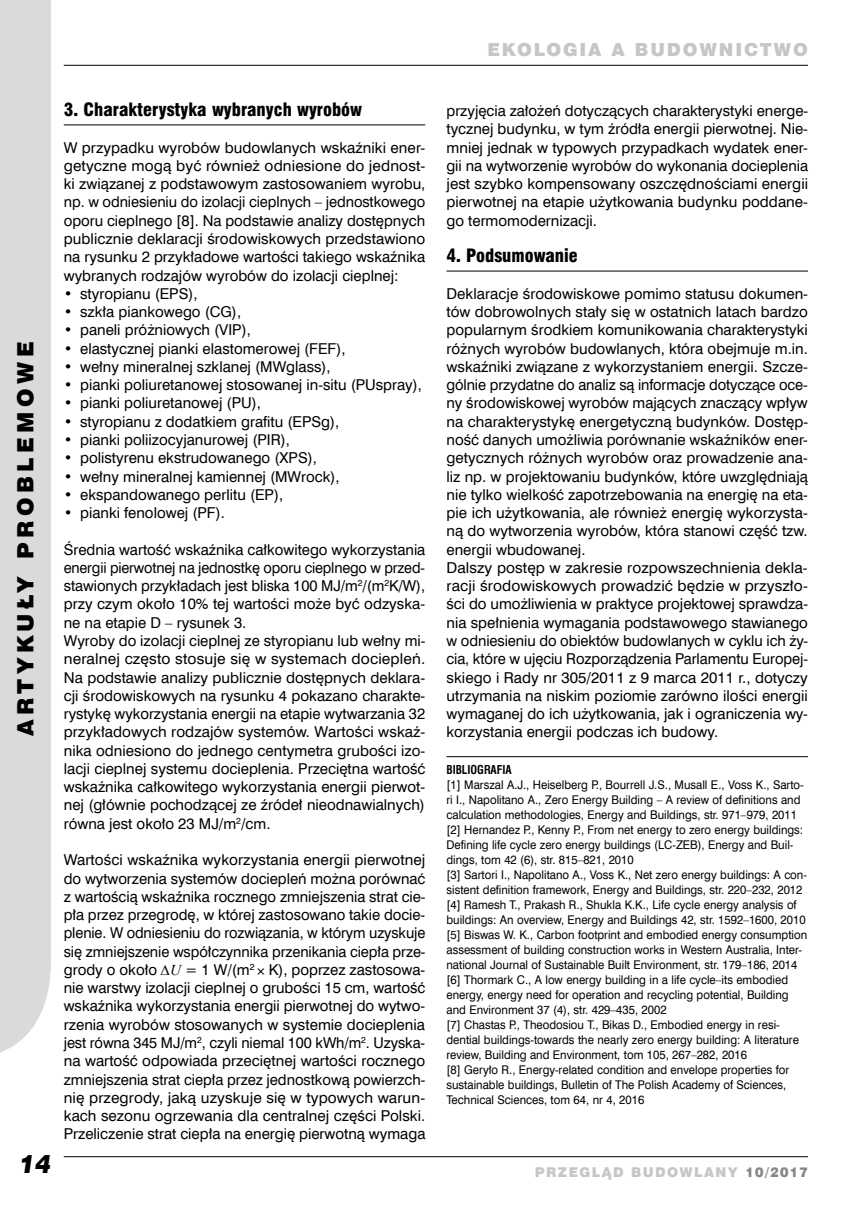
<style>
.page{position:relative;width:859px;height:1212px;background:#fff}
.page>*{position:absolute;margin:0;border:0;box-sizing:border-box;transform-origin:0 0}
.t1{font:italic 25.5px "Swis 721 Blk EU";color:#000;scale:.95 1}
.t2{font:22.5px "Swis 721 Blk EU";letter-spacing:.2em;color:#000}
.t3{font:18px "Swis 721 Blk Cn EU";color:#000}
.t4{font:18px "Swis 721 Blk EU";letter-spacing:.1em;color:#c6c6c6}
.t5{font:15px/18.3px "Swis 721 EU Normal";color:#000;text-align:justify}
.t6{font:13.5px "Swis 721 Blk EU";letter-spacing:.1em;color:#c6c6c6}
.t7{font:12px/15px "Swis 721 EU Normal";color:#000;scale:.95 1}
.t8{font:700 12px "Swis 721 Cn EU";color:#000;scale:.95 1}
.s1{font-family:"Times New Roman";font-style:italic}
.s2{color:#878787}
</style>
<div class="page">
<div style="left:0;top:0;width:51px;height:1053px;background:#dadada"></div>
<hr style="left:64px;top:1156px;width:744px;height:1px;background:#000">
<hr style="left:64px;top:65px;width:744px;height:1px;background:#000">
<hr style="left:64px;top:125px;width:361px;height:1px;background:#000">
<hr style="left:446px;top:271px;width:362px;height:1px;background:#000">
<hr style="left:446px;top:756px;width:362px;height:1px;background:#000">
<h2 class="t2" style="left:11px;top:736px;width:395px;rotate:-90deg">ARTYKUŁY PROBLEMOWE</h2>
<h1 class="t1" style="left:19px;top:1147px;width:35px">14</h1>
<p class="t3" style="left:64px;top:98px;width:300px">3. Charakterystyka wybranych wyrobów</p>
<p class="t5" style="left:64px;top:139px;width:363px">W przypadku wyrobów budowlanych wskaźniki ener&shy;getyczne mogą być również odniesione do jednost&shy;ki związanej z podstawowym zastosowaniem wyrobu, np. w odniesieniu do izolacji cieplnych – jednostkowego oporu cieplnego [8]. Na podstawie analizy dostępnych publicznie deklaracji środowiskowych przedstawiono na rysunku 2 przykładowe wartości takiego wskaźnika wybranych rodzajów wyrobów do izolacji cieplnej:</p>
<p class="t5" style="left:64px;top:285px;width:135px">• styropianu (EPS),</p>
<p class="t5" style="left:64px;top:303px;width:179px">• szkła piankowego (CG),</p>
<p class="t5" style="left:64px;top:321px;width:189px">• paneli próżniowych (VIP),</p>
<p class="t5" style="left:64px;top:340px;width:283px">• elastycznej pianki elastomerowej (FEF),</p>
<p class="t5" style="left:64px;top:358px;width:268px">• wełny mineralnej szklanej (MWglass),</p>
<p class="t5" style="left:64px;top:376px;width:360px">• pianki poliuretanowej stosowanej in-situ (PUspray),</p>
<p class="t5" style="left:64px;top:394px;width:199px">• pianki poliuretanowej (PU),</p>
<p class="t5" style="left:64px;top:413px;width:277px">• styropianu z dodatkiem grafitu (EPSg),</p>
<p class="t5" style="left:64px;top:431px;width:228px">• pianki poliizocyjanurowej (PIR),</p>
<p class="t5" style="left:64px;top:449px;width:255px">• polistyrenu ekstrudowanego (XPS),</p>
<p class="t5" style="left:64px;top:467px;width:277px">• wełny mineralnej kamiennej (MWrock),</p>
<p class="t5" style="left:64px;top:486px;width:221px">• ekspandowanego perlitu (EP),</p>
<p class="t5" style="left:64px;top:504px;width:163px">• pianki fenolowej (PF).</p>
<p class="t5" style="left:64px;top:541px;width:363px;text-align:left">Średnia wartość wskaźnika całkowitego wykorzystania energii pierwotnej na jednostkę oporu cieplnego w przed&shy;stawionych przykładach jest bliska 100 MJ/m<sup>2</sup>/(m<sup>2</sup>K/W), przy czym około 10% tej wartości może być odzyska&shy;ne na etapie D – rysunek 3.<br>Wyroby do izolacji cieplnej ze styropianu lub wełny mi&shy;neralnej często stosuje się w systemach dociepleń.<br>Na podstawie analizy publicznie dostępnych deklara&shy;cji środowiskowych na rysunku 4 pokazano charakte&shy;rystykę wykorzystania energii na etapie wytwarzania 32 przykładowych rodzajów systemów. Wartości wskaź&shy;nika odniesiono do jednego centymetra grubości izo&shy;lacji cieplnej systemu docieplenia. Przeciętna wartość wskaźnika całkowitego wykorzystania energii pierwot&shy;nej (głównie pochodzącej ze źródeł nieodnawialnych) równa jest około 23 MJ/m<sup>2</sup>/cm.</p>
<p class="t5" style="left:64px;top:851px;width:363px">Wartości wskaźnika wykorzystania energii pierwotnej do wytworzenia systemów dociepleń można porównać z wartością wskaźnika rocznego zmniejszenia strat cie&shy;pła przez przegrodę, w której zastosowano takie docie&shy;plenie. W odniesieniu do rozwiązania, w którym uzyskuje się zmniejszenie współczynnika przenikania ciepła prze&shy;grody o około <span class="s1">∆U</span> = 1 W/(m<sup>2</sup> K), poprzez zastosowa&shy;nie warstwy izolacji cieplnej o grubości 15 cm, wartość wskaźnika wykorzystania energii pierwotnej do wytwo&shy;rzenia wyrobów stosowanych w systemie docieplenia jest równa 345 MJ/m<sup>2</sup>, czyli niemal 100 kWh/m<sup>2</sup>. Uzyska&shy;na wartość odpowiada przeciętnej wartości rocznego zmniejszenia strat ciepła przez jednostkową powierzch&shy;nię przegrody, jaką uzyskuje się w typowych warun&shy;kach sezonu ogrzewania dla centralnej części Polski.<br>Przeliczenie strat ciepła na energię pierwotną wymaga</p>
<p class="t4" style="left:488px;top:38px;width:46px">EKOLOG</p>
<p class="t4" style="left:580px;top:38px;width:73px">IAABUDOWN</p>
<p class="t4" style="left:735px;top:38px;width:57px">ICTWO</p>
<p class="t5" style="left:446px;top:102px;width:363px">przyjęcia założeń dotyczących charakterystyki energe&shy;tycznej budynku, w tym źródła energii pierwotnej. Nie&shy;mniej jednak w typowych przypadkach wydatek ener&shy;gii na wytworzenie wyrobów do wykonania docieplenia jest szybko kompensowany oszczędnościami energii pierwotnej na etapie użytkowania budynku poddane&shy;go termomodernizacji.</p>
<p class="t3" style="left:446px;top:245px;width:133px">4. Podsumowanie</p>
<p class="t5" style="left:446px;top:285px;width:363px;text-align:left">Deklaracje środowiskowe pomimo statusu dokumen&shy;tów dobrowolnych stały się w ostatnich latach bardzo popularnym środkiem komunikowania charakterystyki różnych wyrobów budowlanych, która obejmuje m.in. wskaźniki związane z wykorzystaniem energii. Szcze&shy;gólnie przydatne do analiz są informacje dotyczące oce&shy;ny środowiskowej wyrobów mających znaczący wpływ na charakterystykę energetyczną budynków. Dostęp&shy;ność danych umożliwia porównanie wskaźników ener&shy;getycznych różnych wyrobów oraz prowadzenie ana&shy;liz np. w projektowaniu budynków, które uwzględniają nie tylko wielkość zapotrzebowania na energię na eta&shy;pie ich użytkowania, ale również energię wykorzysta&shy;ną do wytworzenia wyrobów, która stanowi część tzw. energii wbudowanej.<br>Dalszy postęp w zakresie rozpowszechnienia dekla&shy;racji środowiskowych prowadzić będzie w przyszło&shy;ści do umożliwienia w praktyce projektowej sprawdza&shy;nia spełnienia wymagania podstawowego stawianego w odniesieniu do obiektów budowlanych w cyklu ich ży&shy;cia, które w ujęciu Rozporządzenia Parlamentu Europej&shy;skiego i Rady nr 305/2011 z 9 marca 2011 r., dotyczy utrzymania na niskim poziomie zarówno ilości energii wymaganej do ich użytkowania, jak i ograniczenia wy&shy;korzystania energii podczas ich budowy.</p>
<p class="t8" style="left:446px;top:762px;width:70px">BIBLIOGRAFIA</p>
<p class="t7" style="left:446px;top:777px;width:381px">[1] Marszal A.J., Heiselberg P., Bourrell J.S., Musall E., Voss K., Sarto&shy;ri I., Napolitano A., Zero Energy Building – A review of definitions and calculation methodologies, Energy and Buildings, str. 971–979, 2011 [2] Hernandez P., Kenny P., From net energy to zero energy buildings:<br>Defining life cycle zero energy buildings (LC-ZEB), Energy and Buil&shy;dings, tom 42 (6), str. 815–821, 2010<br>[3] Sartori I., Napolitano A., Voss K., Net zero energy buildings: A con&shy;sistent definition framework, Energy and Buildings, str. 220–232, 2012 [4] Ramesh T., Prakash R., Shukla K.K., Life cycle energy analysis of buildings: An overview, Energy and Buildings 42, str. 1592–1600, 2010 [5] Biswas W. K., Carbon footprint and embodied energy consumption assessment of building construction works in Western Australia, Inter&shy;national Journal of Sustainable Built Environment, str. 179–186, 2014 [6] Thormark C., A low energy building in a life cycle–its embodied energy, energy need for operation and recycling potential, Building and Environment 37 (4), str. 429–435, 2002<br>[7] Chastas P., Theodosiou T., Bikas D., Embodied energy in resi&shy;dential buildings-towards the nearly zero energy building: A literature review, Building and Environment, tom 105, 267–282, 2016<br>[8] Geryło R., Energy-related condition and envelope properties for sustainable buildings, Bulletin of The Polish Academy of Sciences, Technical Sciences, tom 64, nr 4, 2016</p>
<p class="t6" style="left:535px;top:1163px;width:275px">PRZEGLĄD BUDOWLANY <span class="s2">10/2017</span></p>
</div>
